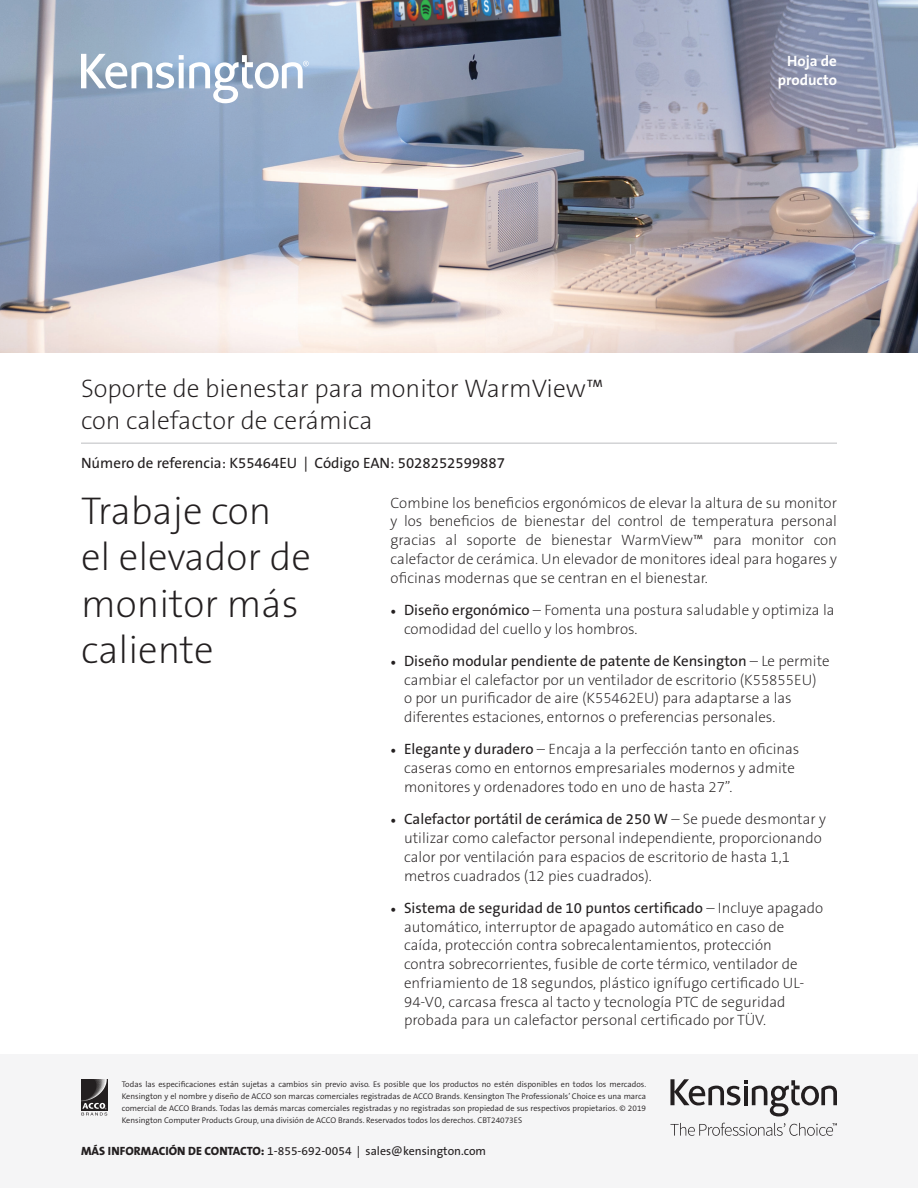
<style>
.page{position:relative;width:918px;height:1188px;background:#fff}
.page>*{position:absolute;margin:0;border:0;box-sizing:border-box;transform-origin:0 0}
.Body{font:39px/46.5px "The Sans KENSINGTON2 XL";color:#231f20}
.Main_Header{font:25.5px/32.4px "The Sans KENSINGTON2 XL";color:#231f20}
.t1{font:15px/18.8px "The Sans KENSINGTON2 XL";color:#231f20}
.Part_No__UPC{font:15px "The Sans KENSINGTON5 Rg";color:#231f20}
.Part_No__UPC-2{font:15px "The Sans KENSINGTON7 Bd";color:#fff}
.t2{font:12px "The Sans KENSINGTON5 Rg";color:#231f20}
.t3{font:8.25px/12px "The Sans KENSINGTON4 SL";color:#231f20;text-align:justify}
.s1{font-family:"Minion Pro"}
.s2{font-family:"The Sans KENSINGTON5 Rg"}
.s3{font-family:"The Sans KENSINGTON8 XB"}
</style>
<div class="page">
<img style="left:0;top:0;width:918px;height:352px">
<div style="left:0;top:1054px;width:918px;height:134px;background:#f5f5f6"></div>
<hr style="left:81px;top:443px;width:756px;height:1px;background:#bcbdc0">
<img style="left:81px;top:1079px;width:27px;height:32px">
<svg style="left:81px;top:1103px;width:26px;height:13px"></svg>
<svg style="left:81px;top:54px;width:228px;height:49px"></svg>
<svg style="left:670px;top:1079px;width:167px;height:37px"></svg>
<svg style="left:670px;top:1123px;width:167px;height:13px"></svg>
<p class="Part_No__UPC-2" style="left:787px;top:53px;width:51px">Hoja de</p>
<p class="Part_No__UPC-2" style="left:778px;top:72px;width:61px">producto</p>
<p class="Main_Header" style="left:81px;top:373px;width:525px">Soporte de bienestar para monitor WarmView™ con calefactor de cerámica</p>
<p class="Part_No__UPC" style="left:81px;top:455px;width:426px">Número de referencia: K55464EU | Código EAN: 5028252599887</p>
<p class="Body" style="left:81px;top:489px;width:231px">Trabaje con<br>el elevador de monitor más caliente</p>
<p class="t1" style="left:391px;top:494px;width:448px;text-align:justify">Combine los beneficios ergonómicos de elevar la altura de su monitor y los beneficios de bienestar del control de temperatura personal gracias al soporte de bienestar WarmView™ para monitor con calefactor de cerámica. Un elevador de monitores ideal para hogares y oficinas modernas que se centran en el bienestar.</p>
<p class="t1" style="left:404px;top:601px;width:432px;text-indent:-14px"><span class="s1">•</span> <span class="s2">Diseño ergonómico</span> – Fomenta una postura saludable y optimiza la comodidad del cuello y los hombros.</p>
<p class="t1" style="left:404px;top:652px;width:427px;text-indent:-14px"><span class="s1">•</span> <span class="s2">Diseño modular pendiente de patente de Kensington</span> – Le permite cambiar el calefactor por un ventilador de escritorio (K55855EU)<br>o por un purificador de aire (K55462EU) para adaptarse a las diferentes estaciones, entornos o preferencias personales.</p>
<p class="t1" style="left:404px;top:740px;width:397px;text-indent:-14px"><span class="s1">•</span> <span class="s2">Elegante y duradero</span> – Encaja a la perfección tanto en oficinas caseras como en entornos empresariales modernos y admite monitores y ordenadores todo en uno de hasta 27”.</p>
<p class="t1" style="left:404px;top:810px;width:423px;text-indent:-14px"><span class="s1">•</span> <span class="s2">Calefactor portátil de cerámica de 250 W</span> – Se puede desmontar y utilizar como calefactor personal independiente, proporcionando calor por ventilación para espacios de escritorio de hasta 1,1 metros cuadrados (12 pies cuadrados).</p>
<p class="t1" style="left:404px;top:899px;width:421px;text-indent:-14px"><span class="s1">•</span> <span class="s2">Sistema de seguridad de 10 puntos certificado</span> – Incluye apagado automático, interruptor de apagado automático en caso de caída, protección contra sobrecalentamientos, protección<br>contra sobrecorrientes, fusible de corte térmico, ventilador de enfriamiento de 18 segundos, plástico ignífugo certificado UL-94-V0, carcasa fresca al tacto y tecnología PTC de seguridad probada para un calefactor personal certificado por TÜV.</p>
<p class="t3" style="left:122px;top:1078px;width:526px">Todas las especificaciones están sujetas a cambios sin previo aviso. Es posible que los productos no estén disponibles en todos los mercados.<br>Kensington y el nombre y diseño de ACCO son marcas comerciales registradas de ACCO Brands. Kensington The Professionals’ Choice es una marca comercial de ACCO Brands. Todas las demás marcas comerciales registradas y no registradas son propiedad de sus respectivos propietarios. © 2019<br>Kensington Computer Products Group, una división de ACCO Brands. Reservados todos los derechos. CBT24073ES</p>
<p class="t2" style="left:81px;top:1145px;width:407px"><span class="s3">MÁS INFORMACIÓN DE CONTACTO:</span> 1-855-692-0054 | sales@kensington.com</p>
</div>
